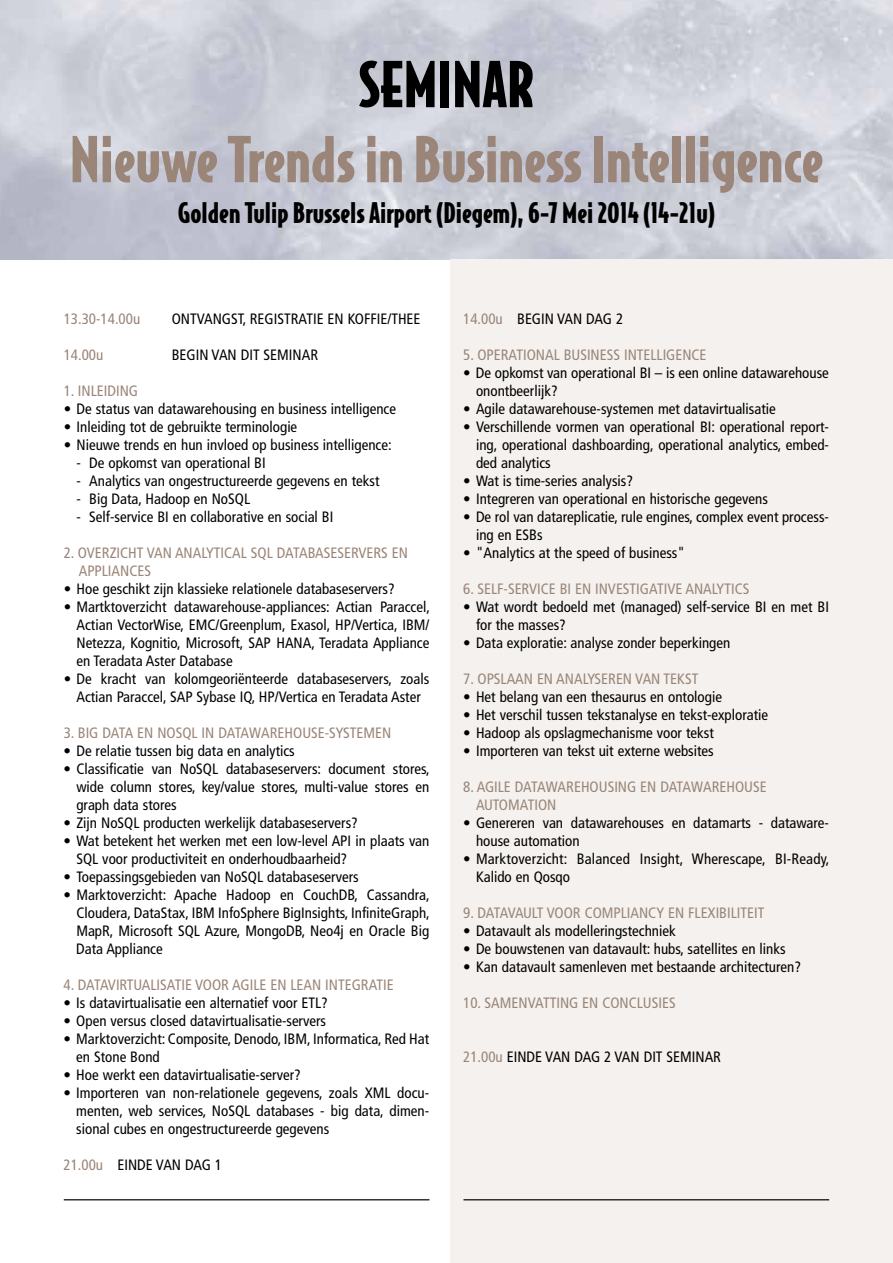
<style>
.page{position:relative;width:893px;height:1263px;background:#fff}
.page>*{position:absolute;margin:0;border:0;box-sizing:border-box;transform-origin:0 0}
.t1{font:900 60px "Bodega Sans";color:#9a8578}
.t2{font:900 60px "Bodega Sans";color:#000}
.t3{font:900 27px "Bodega Sans";color:#000}
.t4{font:condensed 15px/18px "Frutiger";color:#000}
.t5{font:condensed 15px "Frutiger";color:#9a8578}
.s1{color:#000}
.s2{color:#9a8578}
</style>
<div class="page">
<div style="left:451px;top:259px;width:442px;height:1004px;background:#f4f1ee"></div>
<hr style="left:463px;top:1199px;width:366px;height:1px;background:#000">
<hr style="left:64px;top:1199px;width:365px;height:1px;background:#000">
<h1 class="t2" style="left:359px;top:45px;width:177px">SEMINAR</h1>
<h1 class="t1" style="left:70px;top:120px;width:755px">Nieuwe Trends in Business Intelligence</h1>
<h2 class="t3" style="left:178px;top:195px;width:539px">Golden Tulip Brussels Airport (Diegem), 6-7 Mei 2014 (14-21u)</h2>
<p class="t5" style="left:64px;top:310px;width:78px">13.30-14.00u</p>
<p class="t4" style="left:172px;top:310px;width:250px">Ontvangst, Registratie en Koffie/Thee</p>
<p class="t5" style="left:64px;top:346px;width:41px">14.00u</p>
<p class="t4" style="left:172px;top:346px;width:146px">Begin van dit Seminar</p>
<p class="t5" style="left:64px;top:382px;width:76px">1. Inleiding</p>
<p class="t4" style="left:64px;top:400px;width:334px">• De status van datawarehousing en business intelligence</p>
<p class="t4" style="left:64px;top:418px;width:235px">• Inleiding tot de gebruikte terminologie</p>
<p class="t4" style="left:64px;top:436px;width:329px">• Nieuwe trends en hun invloed op business intelligence:</p>
<p class="t4" style="left:77px;top:454px;width:191px">- De opkomst van operational BI</p>
<p class="t4" style="left:77px;top:472px;width:305px">- Analytics van ongestructureerde gegevens en tekst</p>
<p class="t4" style="left:77px;top:490px;width:175px">- Big Data, Hadoop en NoSQL</p>
<p class="t4" style="left:77px;top:508px;width:258px">- Self-service BI en collaborative en social BI</p>
<p class="t5" style="left:64px;top:544px;width:244px">2. Overzicht van Analytical SQL Databas</p>
<p class="t5" style="left:331px;top:544px;width:74px">eservers en</p>
<p class="t5" style="left:79px;top:562px;width:74px">Appliances</p>
<p class="t4" style="left:64px;top:580px;width:333px">• Hoe geschikt zijn klassieke relationele databaseservers?</p>
<p class="t4" style="left:76px;top:598px;width:355px;text-align:justify;text-indent:-13px">• Martktoverzicht datawarehouse-appliances: Actian Paraccel, Actian VectorWise, E MC/Greenplum, Exasol, HP/Vertica, IBM/ Netezza, Kognitio, Microsoft, SAP HANA, Teradata Appliance en Teradata Aster Database</p>
<p class="t4" style="left:64px;top:670px;width:367px;text-align:center">• De kracht van kolomgeoriënteerde databaseservers, zoals<br>Actian Paraccel, SAP Sybase IQ, HP/Vertica en Teradata Aster</p>
<p class="t5" style="left:64px;top:724px;width:188px">3. Big Data en NoSQL in Datawa</p>
<p class="t5" style="left:270px;top:724px;width:121px">rehouse-systemen</p>
<p class="t4" style="left:64px;top:742px;width:233px">• De relatie tussen big data en analytics</p>
<p class="t4" style="left:76px;top:760px;width:355px;text-align:justify;text-indent:-13px">• C lassificatie van NoSQL databaseservers: document stores, wide column stores, key/value stores, multi-value stores en graph data stores</p>
<p class="t4" style="left:64px;top:814px;width:296px">• Zijn NoSQL producten werkelijk databaseservers?</p>
<p class="t4" style="left:76px;top:832px;width:354px;text-indent:-13px">• Wat betekent het werken met een low-level API in plaats van<br>SQL voor productiviteit en onderhoudbaarheid?</p>
<p class="t4" style="left:64px;top:868px;width:297px">• Toepassingsgebieden van NoSQL databaseservers</p>
<p class="t4" style="left:76px;top:886px;width:355px;text-align:justify;text-indent:-13px">• Marktoverzicht: Apache Hadoop en CouchDB, Cassandra, Cloudera, DataStax, IBM InfoSphere BigInsights, InfiniteGraph, MapR, Microsoft SQL Azure, MongoDB, Neo4j en Oracle Big Data Appliance</p>
<p class="t5" style="left:64px;top:976px;width:86px">4. Datavirtualisa</p>
<p class="t5" style="left:175px;top:976px;width:221px">tie voor Agile en Lean Integratie</p>
<p class="t4" style="left:64px;top:994px;width:266px">• Is datavirtualisatie een alternatief voor ETL?</p>
<p class="t4" style="left:64px;top:1012px;width:264px">• Open versus closed datavirtualisatie-servers</p>
<p class="t4" style="left:76px;top:1030px;width:354px;text-indent:-13px">• Marktoverzicht: Composite, Denodo, IBM, Informatica, Red Hat en Stone Bond</p>
<p class="t4" style="left:64px;top:1066px;width:239px">• Hoe werkt een datavirtualisatie-server?</p>
<p class="t4" style="left:76px;top:1084px;width:354px;text-align:justify;text-indent:-13px">• Importeren van non-relationele gegevens, zoals XML docu&shy;menten, web services, NoSQL databases - big data, dimen&shy;sional cubes en ongestructureerde gegevens</p>
<p class="t5" style="left:64px;top:1156px;width:62px">21.00u <span class="s1">EINDE</span></p>
<p class="t4" style="left:156px;top:1156px;width:68px">van dag 1</p>
<p class="t4" style="left:463px;top:310px;width:162px"><span class="s2">14.00u</span> Begin van dag 2</p>
<p class="t5" style="left:463px;top:346px;width:67px">5. Operational</p>
<p class="t5" style="left:564px;top:346px;width:94px">Busin ess Intellig</p>
<p class="t5" style="left:675px;top:346px;width:33px">ence</p>
<p class="t4" style="left:476px;top:364px;width:354px;text-indent:-13px">• De opkomst van operational BI – is een online datawarehouse onontbeerlijk?</p>
<p class="t4" style="left:463px;top:400px;width:314px">• Agile datawarehouse-systemen met datavirtualisatie</p>
<p class="t4" style="left:476px;top:418px;width:354px;text-align:justify;text-indent:-13px">• Verschillende vormen van operational BI: operational report&shy;ing, operational dashboarding, operational analytics, embed&shy;ded analytics</p>
<p class="t4" style="left:463px;top:472px;width:171px">• Wat is time-series analysis?</p>
<p class="t4" style="left:463px;top:490px;width:306px">• Integreren van operational en historische gegevens</p>
<p class="t4" style="left:476px;top:508px;width:354px;text-indent:-13px">• De rol van datareplicatie, rule engines, complex event process&shy;ing en ESBs</p>
<p class="t4" style="left:463px;top:544px;width:223px">• "Analytics at the speed of business"</p>
<p class="t5" style="left:463px;top:580px;width:288px">6. Self-service BI en Investigative Analytics</p>
<p class="t4" style="left:476px;top:598px;width:354px;text-indent:-13px">• Wat wordt bedoeld met (managed) self-service BI en met BI for the masses?</p>
<p class="t4" style="left:463px;top:634px;width:269px">• Data exploratie: analyse zonder beperkingen</p>
<p class="t5" style="left:463px;top:670px;width:237px">7. Opslaan en Analyseren van Tekst</p>
<p class="t4" style="left:463px;top:688px;width:260px">• Het belang van een thesaurus en ontologie</p>
<p class="t4" style="left:463px;top:706px;width:306px">• Het verschil tussen tekstanalyse en tekst-exploratie</p>
<p class="t4" style="left:463px;top:724px;width:252px">• Hadoop als opslagmechanisme voor tekst</p>
<p class="t4" style="left:463px;top:742px;width:252px">• Importeren van tekst uit externe websites</p>
<p class="t5" style="left:463px;top:778px;width:85px">8. Agile Datawa</p>
<p class="t5" style="left:566px;top:778px;width:48px">rehousing</p>
<p class="t5" style="left:640px;top:778px;width:53px">en Datawa</p>
<p class="t5" style="left:712px;top:778px;width:57px">rehouse</p>
<p class="t5" style="left:476px;top:796px;width:34px">Automa</p>
<p class="t5" style="left:528px;top:796px;width:15px">tion</p>
<p class="t4" style="left:476px;top:814px;width:354px;text-indent:-13px">• Genereren van datawarehouses en datamarts - dataware&shy;house automation</p>
<p class="t4" style="left:476px;top:850px;width:355px;text-indent:-13px">• Marktoverzicht: Balanced Insight, Wherescape, BI-Ready,<br>Kalido en Qosqo</p>
<p class="t5" style="left:463px;top:904px;width:126px">9. Datavault voo r Complian</p>
<p class="t5" style="left:648px;top:904px;width:66px">cy en Flexibili</p>
<p class="t5" style="left:740px;top:904px;width:25px">teit</p>
<p class="t4" style="left:463px;top:922px;width:214px">• Datavault als modelleringstechniek</p>
<p class="t4" style="left:463px;top:940px;width:324px">• De bouwstenen van datavault: hubs, satellites en links</p>
<p class="t4" style="left:463px;top:958px;width:339px">• Kan datavault samenleven met bestaande architecturen?</p>
<p class="t5" style="left:463px;top:994px;width:100px">10. Sam envatting</p>
<p class="t5" style="left:582px;top:994px;width:94px">en conclusi es</p>
<p class="t4" style="left:463px;top:1048px;width:258px"><span class="s2">21.00u</span> Einde van Dag 2 van dit Seminar</p>
</div>
